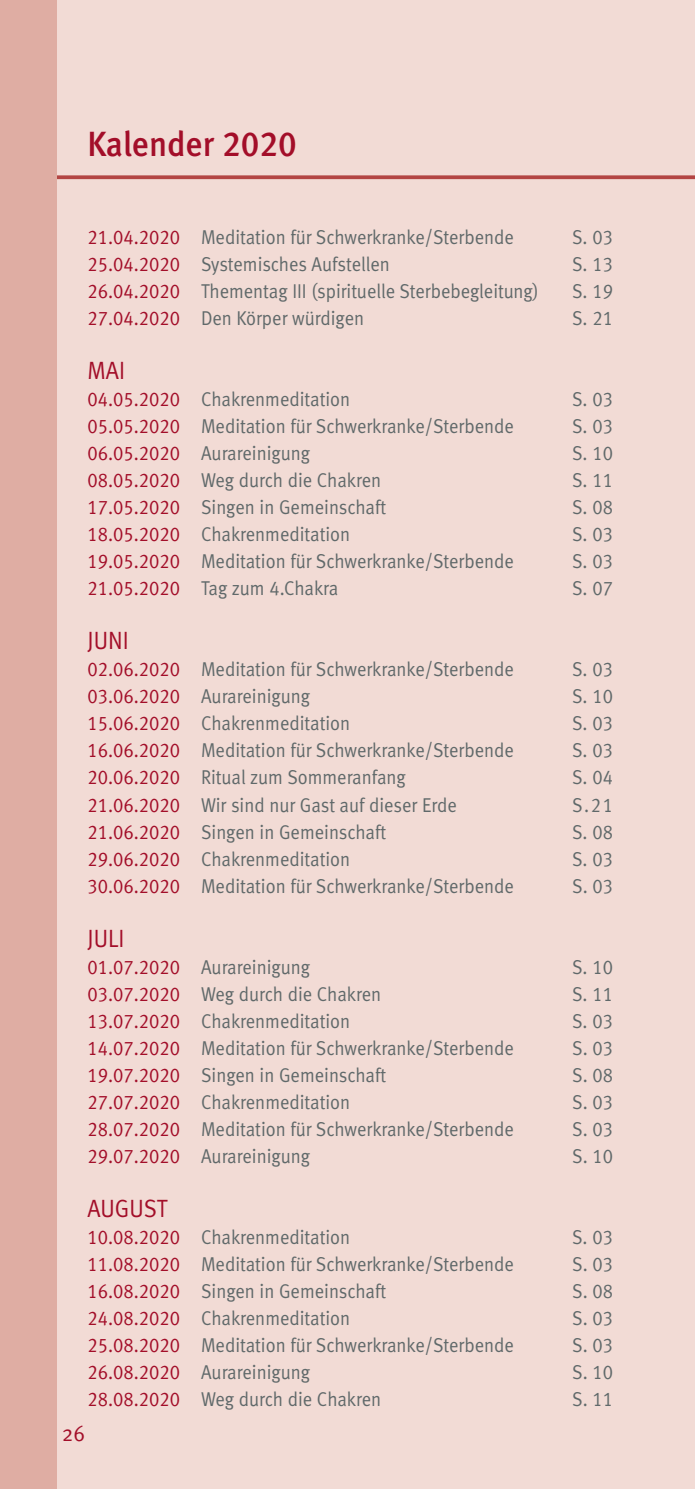
<style>
.page{position:relative;width:695px;height:1489px;background:#fff}
.page>*{position:absolute;margin:0;border:0;box-sizing:border-box;transform-origin:0 0}
.t1{font:35px "Meta Medium LF";color:#a30e29;scale:.95 1}
.t2{font:25px "Meta Normal LF";color:#a30e29;scale:.92 1}
.t3{font:22.5px "Meta Normal";color:#a30e29;scale:.92 1}
.t4{font:20px "Meta Normal LF";color:#60696a;scale:.92 1}
.s1{color:#a30e29}
</style>
<div class="page">
<div style="left:0;top:0;width:694px;height:1488px;background:#f2dbd5"></div>
<svg style="left:57px;top:175px;width:637px;height:4px;background:#b85350"></svg>
<div style="left:0;top:0;width:57px;height:1488px;background:#dfada3"></div>
<h1 class="t1" style="left:88px;top:132px;width:222px">Kalender 2020</h1>
<p class="t4" style="left:88px;top:230px;width:465px"><span class="s1">21.04.2020</span> Meditation für Schwerkranke/Sterbende</p>
<p class="t4" style="left:572px;top:230px;width:46px">S. 03</p>
<p class="t4" style="left:88px;top:257px;width:330px"><span class="s1">25.04.2020</span> Systemisches Aufstellen</p>
<p class="t4" style="left:572px;top:257px;width:46px">S. 13</p>
<p class="t4" style="left:88px;top:284px;width:491px"><span class="s1">26.04.2020</span> Thementag III (spirituelle Sterbebegleitung)</p>
<p class="t4" style="left:572px;top:284px;width:46px">S. 19</p>
<p class="t4" style="left:88px;top:311px;width:302px"><span class="s1">27.04.2020</span> Den Körper würdigen</p>
<p class="t4" style="left:572px;top:311px;width:46px">S. 21</p>
<p class="t2" style="left:88px;top:362px;width:42px">MAI</p>
<p class="t4" style="left:88px;top:392px;width:287px"><span class="s1">04.05.2020</span> Chakrenmeditation</p>
<p class="t4" style="left:572px;top:392px;width:46px">S. 03</p>
<p class="t4" style="left:88px;top:419px;width:465px"><span class="s1">05.05.2020</span> Meditation für Schwerkranke/Sterbende</p>
<p class="t4" style="left:572px;top:419px;width:46px">S. 03</p>
<p class="t4" style="left:88px;top:446px;width:243px"><span class="s1">06.05.2020</span> Aurareinigung</p>
<p class="t4" style="left:572px;top:446px;width:46px">S. 10</p>
<p class="t4" style="left:88px;top:473px;width:320px"><span class="s1">08.05.2020</span> Weg durch die Chakren</p>
<p class="t4" style="left:572px;top:473px;width:46px">S. 11</p>
<p class="t4" style="left:88px;top:500px;width:326px"><span class="s1">17.05.2020</span> Singen in Gemeinschaft</p>
<p class="t4" style="left:572px;top:500px;width:46px">S. 08</p>
<p class="t4" style="left:88px;top:527px;width:287px"><span class="s1">18.05.2020</span> Chakrenmeditation</p>
<p class="t4" style="left:572px;top:527px;width:46px">S. 03</p>
<p class="t4" style="left:88px;top:554px;width:465px"><span class="s1">19.05.2020</span> Meditation für Schwerkranke/Sterbende</p>
<p class="t4" style="left:572px;top:554px;width:46px">S. 03</p>
<p class="t4" style="left:88px;top:581px;width:274px"><span class="s1">21.05.2020</span> Tag zum 4.Chakra</p>
<p class="t4" style="left:572px;top:581px;width:46px">S. 07</p>
<p class="t2" style="left:88px;top:632px;width:46px">JUNI</p>
<p class="t4" style="left:88px;top:662px;width:465px"><span class="s1">02.06.2020</span> Meditation für Schwerkranke/Sterbende</p>
<p class="t4" style="left:572px;top:662px;width:46px">S. 03</p>
<p class="t4" style="left:88px;top:689px;width:243px"><span class="s1">03.06.2020</span> Aurareinigung</p>
<p class="t4" style="left:572px;top:689px;width:46px">S. 10</p>
<p class="t4" style="left:88px;top:716px;width:287px"><span class="s1">15.06.2020</span> Chakrenmeditation</p>
<p class="t4" style="left:572px;top:716px;width:46px">S. 03</p>
<p class="t4" style="left:88px;top:743px;width:465px"><span class="s1">16.06.2020</span> Meditation für Schwerkranke/Sterbende</p>
<p class="t4" style="left:572px;top:743px;width:46px">S. 03</p>
<p class="t4" style="left:88px;top:770px;width:347px"><span class="s1">20.06.2020</span> Ritual zum Sommeranfang</p>
<p class="t4" style="left:572px;top:770px;width:46px">S. 04</p>
<p class="t4" style="left:88px;top:797px;width:403px"><span class="s1">21.06.2020</span> Wir sind nur Gast auf dieser Erde</p>
<p class="t4" style="left:572px;top:797px;width:46px">S.21</p>
<p class="t4" style="left:88px;top:824px;width:326px"><span class="s1">21.06.2020</span> Singen in Gemeinschaft</p>
<p class="t4" style="left:572px;top:824px;width:46px">S. 08</p>
<p class="t4" style="left:88px;top:851px;width:287px"><span class="s1">29.06.2020</span> Chakrenmeditation</p>
<p class="t4" style="left:572px;top:851px;width:46px">S. 03</p>
<p class="t4" style="left:88px;top:878px;width:465px"><span class="s1">30.06.2020</span> Meditation für Schwerkranke/Sterbende</p>
<p class="t4" style="left:572px;top:878px;width:46px">S. 03</p>
<p class="t2" style="left:88px;top:929px;width:42px">JULI</p>
<p class="t4" style="left:88px;top:959px;width:243px"><span class="s1">01.07.2020</span> Aurareinigung</p>
<p class="t4" style="left:572px;top:959px;width:46px">S. 10</p>
<p class="t4" style="left:88px;top:986px;width:320px"><span class="s1">03.07.2020</span> Weg durch die Chakren</p>
<p class="t4" style="left:572px;top:986px;width:46px">S. 11</p>
<p class="t4" style="left:88px;top:1013px;width:287px"><span class="s1">13.07.2020</span> Chakrenmeditation</p>
<p class="t4" style="left:572px;top:1013px;width:46px">S. 03</p>
<p class="t4" style="left:88px;top:1040px;width:465px"><span class="s1">14.07.2020</span> Meditation für Schwerkranke/Sterbende</p>
<p class="t4" style="left:572px;top:1040px;width:46px">S. 03</p>
<p class="t4" style="left:88px;top:1067px;width:326px"><span class="s1">19.07.2020</span> Singen in Gemeinschaft</p>
<p class="t4" style="left:572px;top:1067px;width:46px">S. 08</p>
<p class="t4" style="left:88px;top:1094px;width:287px"><span class="s1">27.07.2020</span> Chakrenmeditation</p>
<p class="t4" style="left:572px;top:1094px;width:46px">S. 03</p>
<p class="t4" style="left:88px;top:1121px;width:465px"><span class="s1">28.07.2020</span> Meditation für Schwerkranke/Sterbende</p>
<p class="t4" style="left:572px;top:1121px;width:46px">S. 03</p>
<p class="t4" style="left:88px;top:1148px;width:243px"><span class="s1">29.07.2020</span> Aurareinigung</p>
<p class="t4" style="left:572px;top:1148px;width:46px">S. 10</p>
<p class="t2" style="left:88px;top:1199px;width:88px">AUGUST</p>
<p class="t4" style="left:88px;top:1229px;width:287px"><span class="s1">10.08.2020</span> Chakrenmeditation</p>
<p class="t4" style="left:572px;top:1229px;width:46px">S. 03</p>
<p class="t4" style="left:88px;top:1256px;width:465px"><span class="s1">11.08.2020</span> Meditation für Schwerkranke/Sterbende</p>
<p class="t4" style="left:572px;top:1256px;width:46px">S. 03</p>
<p class="t4" style="left:88px;top:1283px;width:326px"><span class="s1">16.08.2020</span> Singen in Gemeinschaft</p>
<p class="t4" style="left:572px;top:1283px;width:46px">S. 08</p>
<p class="t4" style="left:88px;top:1310px;width:287px"><span class="s1">24.08.2020</span> Chakrenmeditation</p>
<p class="t4" style="left:572px;top:1310px;width:46px">S. 03</p>
<p class="t4" style="left:88px;top:1337px;width:465px"><span class="s1">25.08.2020</span> Meditation für Schwerkranke/Sterbende</p>
<p class="t4" style="left:572px;top:1337px;width:46px">S. 03</p>
<p class="t4" style="left:88px;top:1364px;width:243px"><span class="s1">26.08.2020</span> Aurareinigung</p>
<p class="t4" style="left:572px;top:1364px;width:46px">S. 10</p>
<p class="t4" style="left:88px;top:1391px;width:320px"><span class="s1">28.08.2020</span> Weg durch die Chakren</p>
<p class="t4" style="left:572px;top:1391px;width:46px">S. 11</p>
<p class="t3" style="left:62px;top:1425px;width:26px">26</p>
</div>
